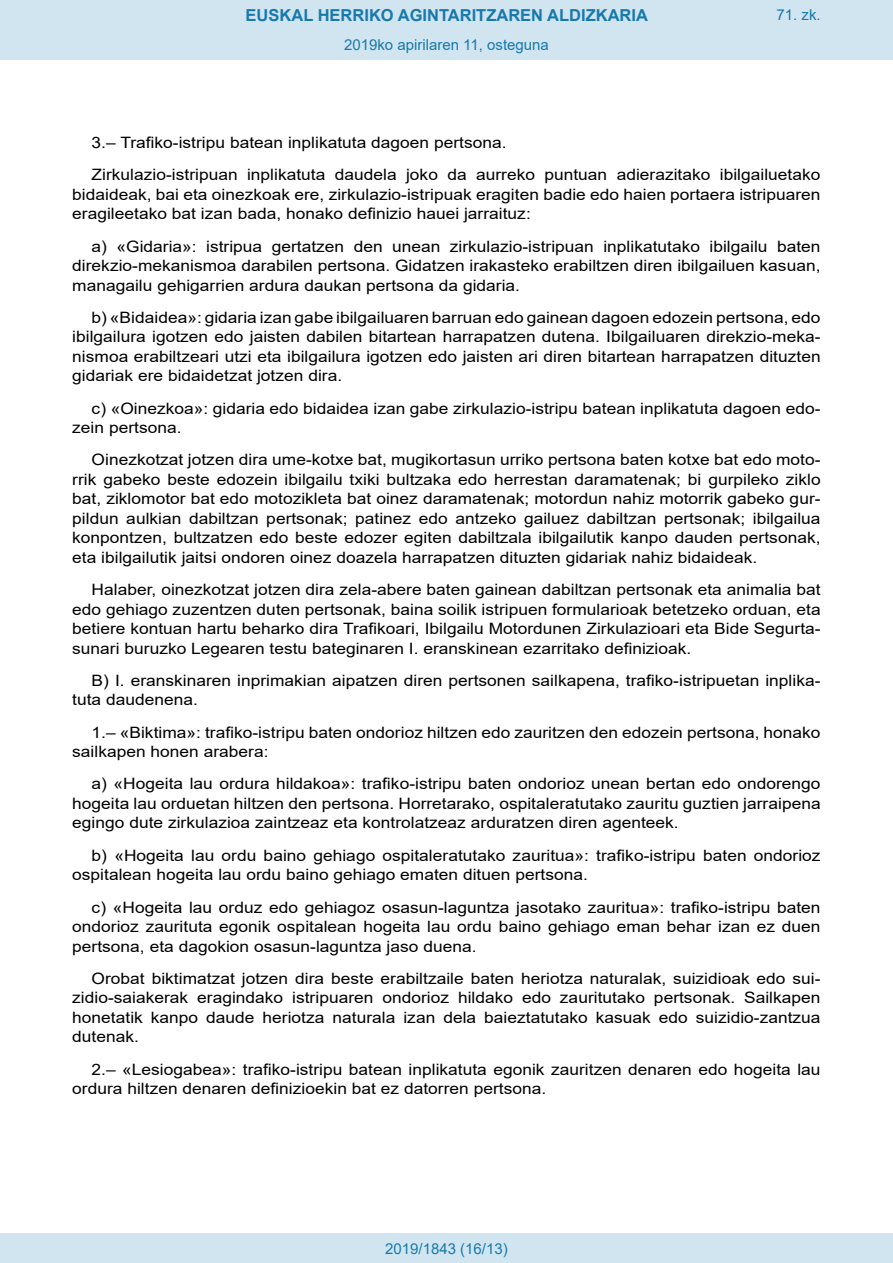
<style>
.page{position:relative;width:893px;height:1263px;background:#fff}
.page>*{position:absolute;margin:0;border:0;box-sizing:border-box;transform-origin:0 0}
.t1{font:700 16.5px "Arial";color:#1879ad}
.BOPVDetalle{font:15.6px/19.5px "Arial";color:#000;text-align:justify;scale:1.11 1}
.Paginacion_Centro{font:15px "Arial";color:#1879ad}
</style>
<div class="page">
<div style="left:0;top:0;width:893px;height:60px;background:#d0e5f0"></div>
<div style="left:0;top:1233px;width:893px;height:30px;background:#d0e5f0"></div>
<p class="t1" style="left:246px;top:3px;width:404px">EUSKAL HERRIKO AGINTARITZAREN ALDIZKARIA</p>
<p class="Paginacion_Centro" style="left:344px;top:35px;width:206px">2019ko apirilaren 11, osteguna</p>
<p class="Paginacion_Centro" style="left:776px;top:5px;width:46px">71. zk.</p>
<p class="BOPVDetalle" style="left:92px;top:133px;width:375px">3.– Trafiko-istripu batean inplikatuta dagoen pertsona.</p>
<p class="BOPVDetalle" style="left:72px;top:165px;width:676px;text-indent:19px">Zirkulazio-istripuan inplikatuta daudela joko da aurreko puntuan adierazitako ibilgailuetako bidaideak, bai eta oinezkoak ere, zirkulazio-istripuak eragiten badie edo haien portaera istripuaren eragileetako bat izan bada, honako definizio hauei jarraituz:</p>
<p class="BOPVDetalle" style="left:72px;top:236px;width:676px;text-indent:19px">a) «Gidaria»: istripua gertatzen den unean zirkulazio-istripuan inplikatutako ibilgailu baten direkzio-mekanismoa darabilen pertsona. Gidatzen irakasteko erabiltzen diren ibilgailuen kasuan, managailu gehigarrien ardura daukan pertsona da gidaria.</p>
<p class="BOPVDetalle" style="left:72px;top:308px;width:676px;text-indent:19px">b) «Bidaidea»: gidaria izan gabe ibilgailuaren barruan edo gainean dagoen edozein pertsona, edo ibilgailura igotzen edo jaisten dabilen bitartean harrapatzen dutena. Ibilgailuaren direkzio-meka&shy;nismoa erabiltzeari utzi eta ibilgailura igotzen edo jaisten ari diren bitartean harrapatzen dituzten gidariak ere bidaidetzat jotzen dira.</p>
<p class="BOPVDetalle" style="left:72px;top:398px;width:676px;text-indent:19px">c) «Oinezkoa»: gidaria edo bidaidea izan gabe zirkulazio-istripu batean inplikatuta dagoen edo&shy;zein pertsona.</p>
<p class="BOPVDetalle" style="left:72px;top:450px;width:676px;text-indent:19px">Oinezkotzat jotzen dira ume-kotxe bat, mugikortasun urriko pertsona baten kotxe bat edo moto&shy;rrik gabeko beste edozein ibilgailu txiki bultzaka edo herrestan daramatenak; bi gurpileko ziklo bat, ziklomotor bat edo motozikleta bat oinez daramatenak; motordun nahiz motorrik gabeko gur&shy;pildun aulkian dabiltzan pertsonak; patinez edo antzeko gailuez dabiltzan pertsonak; ibilgailua konpontzen, bultzatzen edo beste edozer egiten dabiltzala ibilgailutik kanpo dauden pertsonak, eta ibilgailutik jaitsi ondoren oinez doazela harrapatzen dituzten gidariak nahiz bidaideak.</p>
<p class="BOPVDetalle" style="left:72px;top:580px;width:676px;text-indent:19px">Halaber, oinezkotzat jotzen dira zela-abere baten gainean dabiltzan pertsonak eta animalia bat edo gehiago zuzentzen duten pertsonak, baina soilik istripuen formularioak betetzeko orduan, eta betiere kontuan hartu beharko dira Trafikoari, Ibilgailu Motordunen Zirkulazioari eta Bide Segurta&shy;sunari buruzko Legearen testu bateginaren I. eranskinean ezarritako definizioak.</p>
<p class="BOPVDetalle" style="left:72px;top:671px;width:676px;text-indent:19px">B) I. eranskinaren inprimakian aipatzen diren pertsonen sailkapena, trafiko-istripuetan inplika&shy;tuta daudenena.</p>
<p class="BOPVDetalle" style="left:72px;top:722px;width:676px;text-indent:19px">1.– «Biktima»: trafiko-istripu baten ondorioz hiltzen edo zauritzen den edozein pertsona, honako sailkapen honen arabera:</p>
<p class="BOPVDetalle" style="left:72px;top:774px;width:676px;text-indent:19px">a) «Hogeita lau ordura hildakoa»: trafiko-istripu baten ondorioz unean bertan edo ondorengo hogeita lau orduetan hiltzen den pertsona. Horretarako, ospitaleratutako zauritu guztien jarraipena egingo dute zirkulazioa zaintzeaz eta kontrolatzeaz arduratzen diren agenteek.</p>
<p class="BOPVDetalle" style="left:72px;top:845px;width:676px;text-indent:19px">b) «Hogeita lau ordu baino gehiago ospitaleratutako zauritua»: trafiko-istripu baten ondorioz ospitalean hogeita lau ordu baino gehiago ematen dituen pertsona.</p>
<p class="BOPVDetalle" style="left:72px;top:897px;width:676px;text-indent:19px">c) «Hogeita lau orduz edo gehiagoz osasun-laguntza jasotako zauritua»: trafiko-istripu baten ondorioz zaurituta egonik ospitalean hogeita lau ordu baino gehiago eman behar izan ez duen pertsona, eta dagokion osasun-laguntza jaso duena.</p>
<p class="BOPVDetalle" style="left:72px;top:968px;width:676px;text-indent:19px">Orobat biktimatzat jotzen dira beste erabiltzaile baten heriotza naturalak, suizidioak edo sui&shy;zidio-saiakerak eragindako istripuaren ondorioz hildako edo zauritutako pertsonak. Sailkapen honetatik kanpo daude heriotza naturala izan dela baieztatutako kasuak edo suizidio-zantzua dutenak.</p>
<p class="BOPVDetalle" style="left:72px;top:1059px;width:676px;text-indent:19px">2.– «Lesiogabea»: trafiko-istripu batean inplikatuta egonik zauritzen denaren edo hogeita lau ordura hiltzen denaren definizioekin bat ez datorren pertsona.</p>
<p class="Paginacion_Centro" style="left:385px;top:1238px;width:124px">2019/1843 (16/13)</p>
</div>
